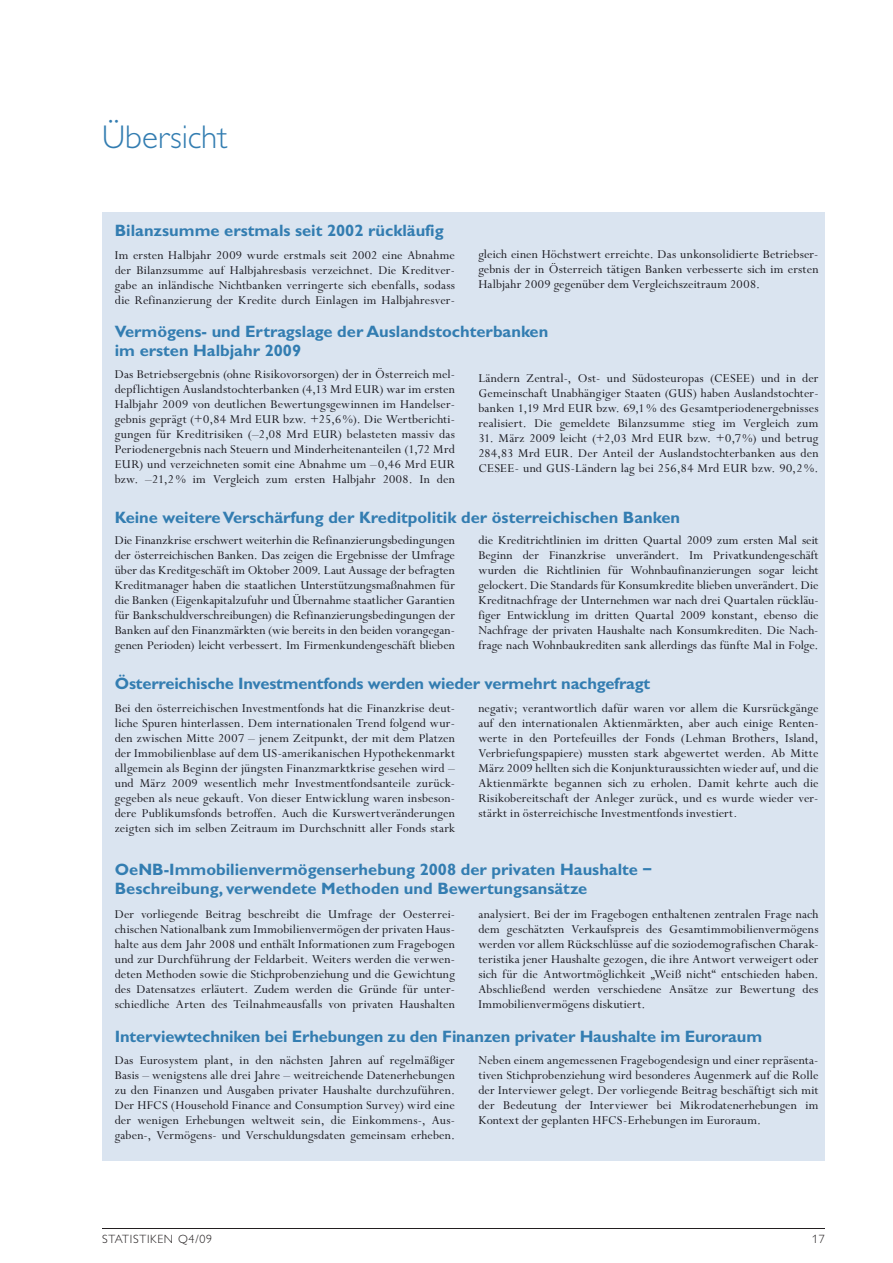
<style>
.page{position:relative;width:893px;height:1263px;background:#fff}
.page>*{position:absolute;margin:0;border:0;box-sizing:border-box;transform-origin:0 0}
.t1{font:300 33px "Gill Alternate One";color:#337db1}
.t2{font:700 16.5px/19.5px "Gill Alternate One";color:#337db1}
.t3{font:13.5px/15px "Perpetua";letter-spacing:.01em;color:#1a191f;text-align:justify}
.t4{font:300 12px "Gill Alternate One";letter-spacing:.06em;color:#231f20}
</style>
<div class="page">
<hr style="left:102px;top:1228px;width:723px;height:1px;background:#231f20">
<div style="left:102px;top:213px;width:723px;height:948px;background:#dae4f0"></div>
<h1 class="t1" style="left:102px;top:118px;width:127px">Übersicht</h1>
<p class="t2" style="left:115px;top:220px;width:330px">Bilanzsumme erstmals seit 2002 rückläufig</p>
<p class="t3" style="left:115px;top:248px;width:342px">Im ersten Halbjahr 2009 wurde erstmals seit 2002 eine Abnahme der Bilanzsumme auf Halbjahresbasis verzeichnet. Die Kreditver&shy;gabe an inländische Nichtbanken verringerte sich ebenfalls, sodass die Refinanzierung der Kredite durch Einlagen im Halbjahresver-</p>
<p class="t3" style="left:478px;top:247px;width:342px">gleich einen Höchstwert erreichte. Das unkonsolidierte Betriebser&shy;gebnis der in Österreich tätigen Banken verbesserte sich im ersten Halbjahr 2009 gegenüber dem Vergleichszeitraum 2008.</p>
<p class="t2" style="left:115px;top:321px;width:435px">Vermögens- und Ertragslage der Auslandstochterbanken im ersten Halbjahr 2009</p>
<p class="t3" style="left:115px;top:367px;width:342px">Das Betriebsergebnis (ohne Risikovorsorgen) der in Österreich mel&shy;depflichtigen Auslandstochterbanken (4,13 Mrd EUR) war im ersten Halbjahr 2009 von deutlichen Bewertungsgewinnen im Handelser&shy;gebnis geprägt (+0,84 Mrd EUR bzw. +25,6 %). Die Wertberichti&shy;gungen für Kreditrisiken (–2,08 Mrd EUR) belasteten massiv das Periodenergebnis nach Steuern und Minderheitenanteilen (1,72 Mrd EUR) und verzeichneten somit eine Abnahme um –0,46 Mrd EUR bzw. –21,2 % im Vergleich zum ersten Halbjahr 2008. In den</p>
<p class="t3" style="left:478px;top:371px;width:342px">Ländern Zentral-, Ost- und Südosteuropas (CESEE) und in der Gemeinschaft Unabhängiger Staaten (GUS) haben Auslandstochter&shy;banken 1,19 Mrd EUR bzw. 69,1 % des Gesamtperiodenergebnisses realisiert. Die gemeldete Bilanzsumme stieg im Vergleich zum</p>
<p class="t3" style="left:478px;top:431px;width:342px">31. März 2009 leicht (+2,03 Mrd EUR bzw. +0,7 %) und betrug 284,83 Mrd EUR. Der Anteil der Auslandstochterbanken aus den CESEE- und GUS-Ländern lag bei 256,84 Mrd EUR bzw. 90,2 %.</p>
<p class="t2" style="left:115px;top:507px;width:567px">Keine weitere Verschärfung der Kreditpolitik der österreichischen Banken</p>
<p class="t3" style="left:115px;top:533px;width:342px">Die Finanzkrise erschwert weiterhin die Refinanzierungsbedingungen der österreichischen Banken. Das zeigen die Ergebnisse der Umfrage über das Kreditgeschäft im Oktober 2009. Laut Aussage der befragten Kreditmanager haben die staatlichen Unterstützungsmaßnahmen für die Banken (Eigenkapitalzufuhr und Übernahme staatlicher Garantien für Bankschuldverschreibungen) die Refinanzierungsbedingungen der Banken auf den Finanzmärkten (wie bereits in den beiden vorangegan&shy;genen Perioden) leicht verbessert. Im Firmenkundengeschäft blieben</p>
<p class="t3" style="left:478px;top:533px;width:342px">die Kreditrichtlinien im dritten Quartal 2009 zum ersten Mal seit Beginn der Finanzkrise unverändert. Im Privatkundengeschäft wurden die Richtlinien für Wohnbaufinanzierungen sogar leicht gelockert. Die Standards für Konsumkredite blieben unverändert. Die Kreditnachfrage der Unternehmen war nach drei Quartalen rückläu&shy;figer Entwicklung im dritten Quartal 2009 konstant, ebenso die Nachfrage der privaten Haushalte nach Konsumkrediten. Die Nach&shy;frage nach Wohnbaukrediten sank allerdings das fünfte Mal in Folge.</p>
<p class="t2" style="left:115px;top:673px;width:537px">Österreichische Investmentfonds werden wieder vermehrt nachgefragt</p>
<p class="t3" style="left:115px;top:701px;width:342px">Bei den österreichischen Investmentfonds hat die Finanzkrise deut&shy;liche Spuren hinterlassen. Dem internationalen Trend folgend wur&shy;den zwischen Mitte 2007 – jenem Zeitpunkt, der mit dem Platzen der Immobilienblase auf dem US-amerikanischen Hypothekenmarkt allgemein als Beginn der jüngsten Finanzmarktkrise gesehen wird – und März 2009 wesentlich mehr Investmentfondsanteile zurück&shy;gegeben als neue gekauft. Von dieser Entwicklung waren insbeson&shy;dere Publikumsfonds betroffen. Auch die Kurswertveränderungen zeigten sich im selben Zeitraum im Durchschnitt aller Fonds stark</p>
<p class="t3" style="left:478px;top:701px;width:342px">negativ; verantwortlich dafür waren vor allem die Kursrückgänge auf den internationalen Aktienmärkten, aber auch einige Renten&shy;werte in den Portefeuilles der Fonds (Lehman Brothers, Island, Verbriefungspapiere) mussten stark abgewertet werden. Ab Mitte März 2009 hellten sich die Konjunkturaussichten wieder auf, und die Aktienmärkte begannen sich zu erholen. Damit kehrte auch die Risikobereitschaft der Anleger zurück, und es wurde wieder ver&shy;stärkt in österreichische Investmentfonds investiert.</p>
<p class="t2" style="left:115px;top:859px;width:539px">OeNB-Immobilienvermögenserhebung 2008 der privaten Haushalte –<br>Beschreibung, verwendete Methoden und Bewertungsansätze</p>
<p class="t3" style="left:115px;top:907px;width:342px">Der vorliegende Beitrag beschreibt die Umfrage der Oesterrei&shy;chischen Nationalbank zum Immobilienvermögen der privaten Haus&shy;halte aus dem Jahr 2008 und enthält Informationen zum Fragebogen und zur Durchführung der Feldarbeit. Weiters werden die verwen&shy;deten Methoden sowie die Stichprobenziehung und die Gewichtung des Datensatzes erläutert. Zudem werden die Gründe für unter&shy;schiedliche Arten des Teilnahmeausfalls von privaten Haushalten</p>
<p class="t3" style="left:478px;top:907px;width:342px">analysiert. Bei der im Fragebogen enthaltenen zentralen Frage nach dem geschätzten Verkaufspreis des Gesamtimmobilienvermögens werden vor allem Rückschlüsse auf die soziodemografischen Charak&shy;teristika jener Haushalte gezogen, die ihre Antwort verweigert oder sich für die Antwortmöglichkeit „Weiß nicht“ entschieden haben.<br>Abschließend werden verschiedene Ansätze zur Bewertung des Immobilienvermögens diskutiert.</p>
<p class="t2" style="left:115px;top:1026px;width:649px">Interviewtechniken bei Erhebungen zu den Finanzen privater Haushalte im Euroraum</p>
<p class="t3" style="left:115px;top:1053px;width:342px">Das Eurosystem plant, in den nächsten Jahren auf regelmäßiger Basis – wenigstens alle drei Jahre – weitreichende Datenerhebungen zu den Finanzen und Ausgaben privater Haushalte durchzuführen.<br>Der HFCS (Household Finance and Consumption Survey) wird eine der wenigen Erhebungen weltweit sein, die Einkommens-, Aus&shy;gaben-, Vermögens- und Verschuldungsdaten gemeinsam erheben.</p>
<p class="t3" style="left:478px;top:1053px;width:342px">Neben einem angemessenen Fragebogendesign und einer repräsenta&shy;tiven Stichprobenziehung wird besonderes Augenmerk auf die Rolle der Interviewer gelegt. Der vorliegende Beitrag beschäftigt sich mit der Bedeutung der Interviewer bei Mikrodatenerhebungen im Kontext der geplanten HFCS-Erhebungen im Euroraum.</p>
<p class="t4" style="left:102px;top:1232px;width:112px">STATISTIKEN Q4/09</p>
<p class="t4" style="left:812px;top:1232px;width:14px">17</p>
</div>
